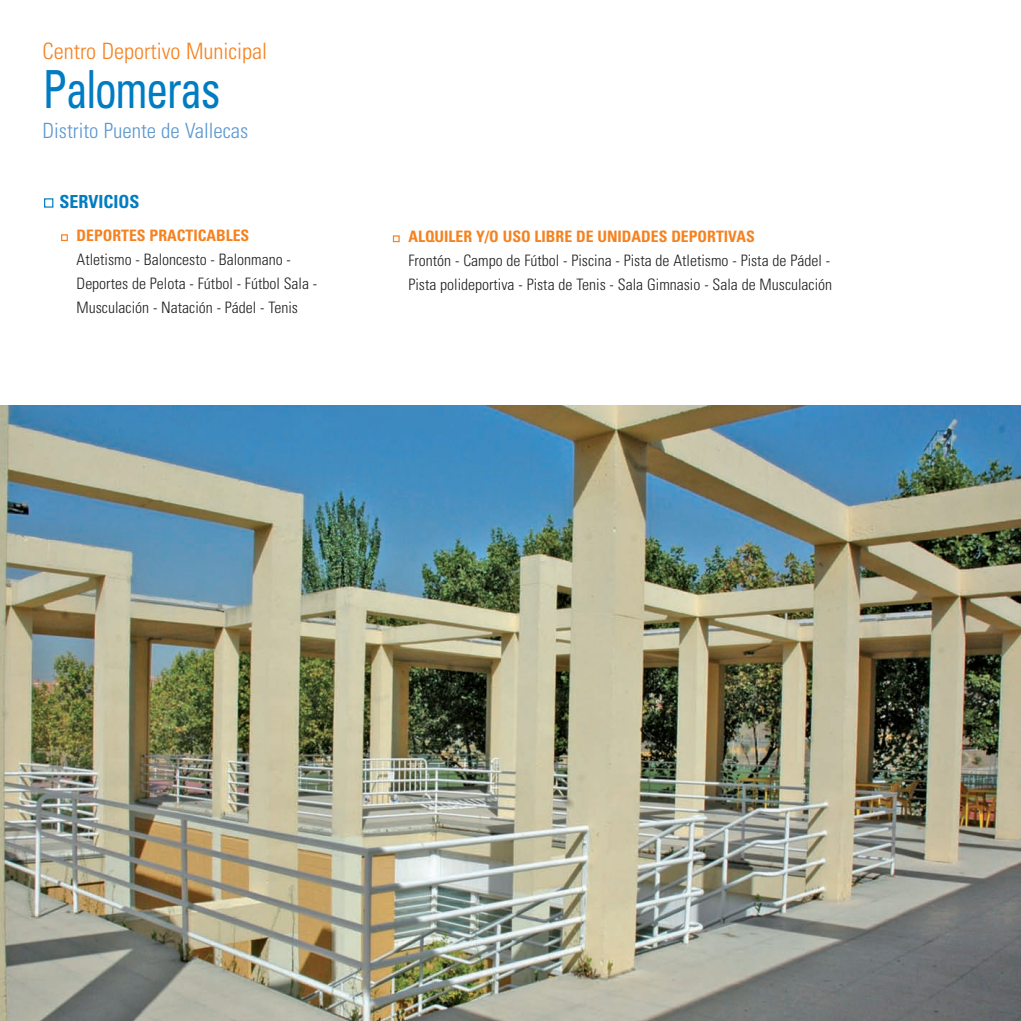
<style>
.page{position:relative;width:1021px;height:1021px;background:#fff}
.page>*{position:absolute;margin:0;border:0;box-sizing:border-box;transform-origin:0 0}
.t1{font:condensed 52.5px "Univers";letter-spacing:-.035em;color:#007cc2;scale:.85 1}
.t2{font:300 condensed 22.5px "Univers";color:#f58220}
.t3{font:300 condensed 21px "Univers";color:#5a97d1}
.t4{font:700 condensed 18px "Univers";color:#007cc2}
.t5{font:300 condensed 15.75px/24px "Univers";color:#231f20}
.t6{font:700 condensed 15.75px "Univers";color:#f58220}
</style>
<div class="page">
<img style="left:0;top:406px;width:1020px;height:614px">
<div style="left:61px;top:234px;width:7px;height:7px;border:1px solid #f58220"></div>
<div style="left:44px;top:198px;width:9px;height:10px;border:1px solid #007cc2"></div>
<div style="left:393px;top:235px;width:6px;height:7px;border:1px solid #f58220"></div>
<h2 class="t2" style="left:43px;top:43px;width:226px">Centro Deportivo Municipal</h2>
<h1 class="t1" style="left:43px;top:71px;width:211px">Palomeras</h1>
<h3 class="t3" style="left:43px;top:123px;width:207px">Distrito Puente de Vallecas</h3>
<p class="t4" style="left:60px;top:195px;width:82px">SERVICIOS</p>
<p class="t6" style="left:77px;top:230px;width:174px">DEPORTES PRACTICABLES</p>
<p class="t5" style="left:77px;top:249px;width:242px">Atletismo - Baloncesto - Balonmano -<br>Deportes de Pelota - Fútbol - Fútbol Sala -<br>Musculación - Natación - Pádel - Tenis</p>
<p class="t6" style="left:408px;top:231px;width:348px">ALQUILER Y/O USO LIBRE DE UNIDADES DEPORTIVAS</p>
<p class="t5" style="left:408px;top:250px;width:425px">Frontón - Campo de Fútbol - Piscina - Pista de Atletismo - Pista de Pádel -<br>Pista polideportiva - Pista de Tenis - Sala Gimnasio - Sala de Musculación</p>
</div>
